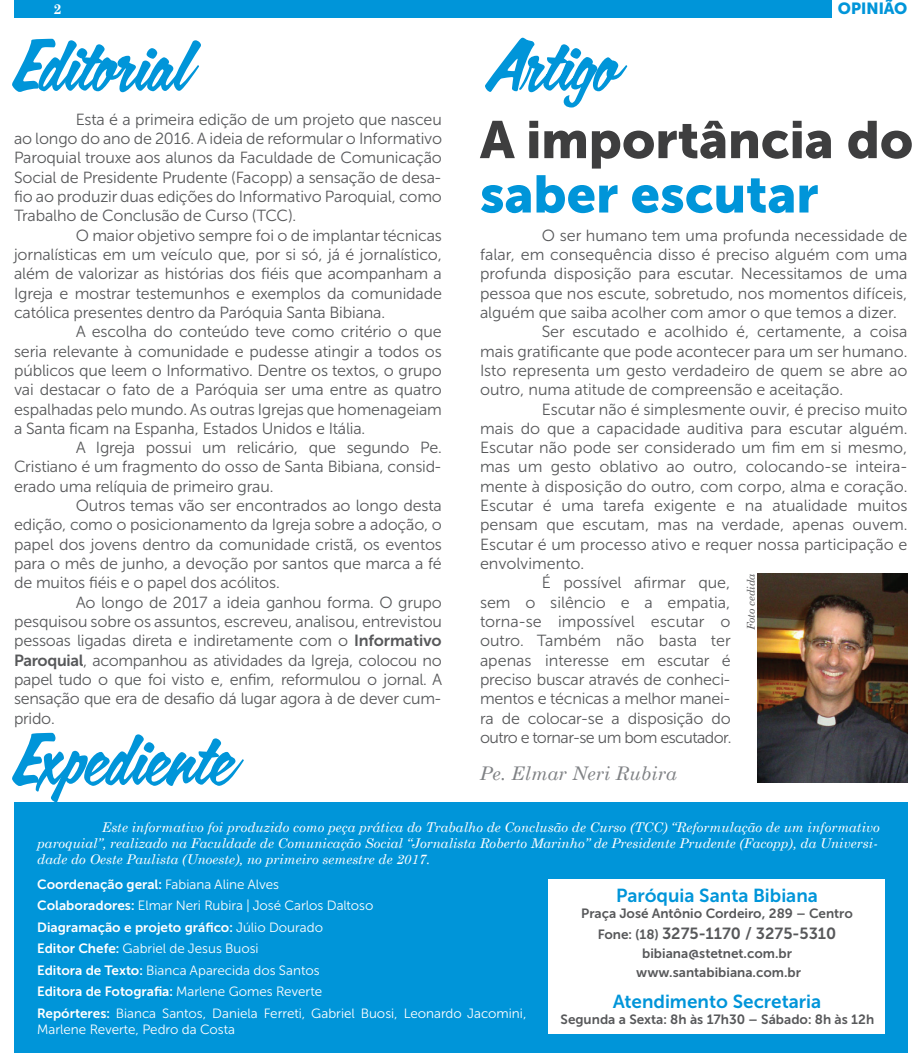
<style>
.page{position:relative;width:922px;height:1053px;background:#fff}
.page>*{position:absolute;margin:0;border:0;box-sizing:border-box;transform-origin:0 0}
.t1{font:67px "Calgary Script OT";letter-spacing:-.015em;color:#0095d9}
.t2{font:52.25px "Museo Sans Cyrl 900";color:#3e3e3f}
.t3{font:52.25px "Museo Sans Cyrl 900";color:#0095d9}
.t4{font:18.75px "Museo Sans Cyrl 700";color:#0095d9}
.t5{font:italic 18.75px "Century Schoolbook";color:#808285}
.t6{font:16.12px/19.2px "Museo Sans Cyrl 300";color:#57585a;text-align:justify}
.t7{font:16.12px "Museo Sans Cyrl 300";letter-spacing:-.035em;color:#57585a}
.t8{font:16.12px "Museo Sans Cyrl 700";color:#57585a}
.t9{font:16.12px "Museo Sans Cyrl 900";color:#0095d9}
.t10{font:700 14.12px "Century Schoolbook";color:#fff}
.t11{font:italic 13.38px/16.1px "Century Schoolbook";color:#fff}
.t12{font:13.38px/21.5px "Museo Sans Cyrl 300";color:#fff}
.t13{font:13.38px/18.8px "Museo Sans Cyrl 700";color:#57585a;text-align:center}
.t14{font:13.38px "Museo Sans Cyrl 700";color:#fff}
.t15{font:italic 10.75px "Century Schoolbook";color:#57585a}
.s1{font-family:"Museo Sans Cyrl 700"}
.s2{font-family:"Museo Sans Cyrl 300"}
.s3{font-size:13.38px}
</style>
<div class="page">
<svg style="left:485px;top:38px;width:142px;height:69px"></svg>
<div style="left:14px;top:0;width:95px;height:18px;background:#0095d9"></div>
<div style="left:109px;top:0;width:722px;height:18px;background:#0095d9"></div>
<div style="left:14px;top:802px;width:893px;height:250px;background:#0095d9"></div>
<div style="left:548px;top:879px;width:336px;height:155px;background:#fff"></div>
<img style="left:757px;top:573px;width:150px;height:210px">
<p class="t10" style="left:54px;top:0;width:10px">2</p>
<p class="t9" style="left:837px;top:-1px;width:71px">OPINIÃO</p>
<h1 class="t1" style="left:12px;top:22px;width:177px">Editorial</h1>
<p class="t6" style="left:14px;top:110px;width:429px;text-indent:62px">Esta é a primeira edição de um projeto que nasceu ao longo do ano de 2016. A ideia de reformular o Informativo Paroquial trouxe aos alunos da Faculdade de Comunicação Social de Presidente Prudente (Facopp) a sensação de desa&shy;fio ao produzir duas edições do Informativo Paroquial, como Trabalho de Conclusão de Curso (TCC).</p>
<p class="t6" style="left:14px;top:226px;width:429px;text-indent:62px">O maior objetivo sempre foi o de implantar técnicas jornalísticas em um veículo que, por si só, já é jornalístico, além de valorizar as histórias dos fiéis que acompanham a Igreja e mostrar testemunhos e exemplos da comunidade católica presentes dentro da Paróquia Santa Bibiana.</p>
<p class="t6" style="left:14px;top:322px;width:429px;text-indent:62px">A escolha do conteúdo teve como critério o que seria relevante à comunidade e pudesse atingir a todos os públicos que leem o Informativo. Dentre os textos, o grupo vai destacar o fato de a Paróquia ser uma entre as quatro espalhadas pelo mundo. As outras Igrejas que homenageiam a Santa ficam na Espanha, Estados Unidos e Itália.</p>
<p class="t6" style="left:14px;top:438px;width:429px;text-indent:62px">A Igreja possui um relicário, que segundo Pe.<br>Cristiano é um fragmento do osso de Santa Bibiana, consid&shy;erado uma relíquia de primeiro grau.</p>
<p class="t6" style="left:14px;top:496px;width:429px;text-indent:62px">Outros temas vão ser encontrados ao longo desta edição, como o posicionamento da Igreja sobre a adoção, o papel dos jovens dentro da comunidade cristã, os eventos para o mês de junho, a devoção por santos que marca a fé de muitos fiéis e o papel dos acólitos.</p>
<p class="t6" style="left:14px;top:592px;width:430px;text-indent:62px">Ao longo de 2017 a ideia ganhou forma. O grupo pesquisou sobre os assuntos, escreveu, analisou, entrevistou pessoas ligadas direta e indiretamente com o <span class="s1">Informativo Paroquial</span>, acompanhou as atividades da Igreja, colocou no papel tudo o que foi visto e, enfim, reformulou o jornal. A sensação que era de desafio dá lugar agora à de dever cum&shy;prido.</p>
<h1 class="t1" style="left:12px;top:716px;width:222px">Expediente</h1>
<h2 class="t2" style="left:480px;top:110px;width:434px">A importância do</h2>
<h2 class="t3" style="left:480px;top:164px;width:340px">saber escutar</h2>
<p class="t6" style="left:541px;top:226px;width:367px">O ser humano tem uma profunda necessidade de</p>
<p class="t6" style="left:480px;top:245px;width:429px">falar, em consequência disso é preciso alguém com uma</p>
<p class="t6" style="left:480px;top:264px;width:429px">profunda disposição para escutar. Necessitamos de uma</p>
<p class="t6" style="left:480px;top:283px;width:429px">pessoa que nos escute, sobretudo, nos momentos difíceis,</p>
<p class="t6" style="left:480px;top:303px;width:418px">alguém que saiba acolher com amor o que temos a dizer.</p>
<p class="t6" style="left:541px;top:322px;width:367px">Ser escutado e acolhido é, certamente, a coisa</p>
<p class="t6" style="left:480px;top:341px;width:429px">mais gratificante que pode acontecer para um ser humano.</p>
<p class="t6" style="left:480px;top:361px;width:429px">Isto representa um gesto verdadeiro de quem se abre ao</p>
<p class="t6" style="left:480px;top:380px;width:364px">outro, numa atitude de compreensão e aceitação.</p>
<p class="t6" style="left:541px;top:399px;width:367px">Escutar não é simplesmente ouvir, é preciso muito</p>
<p class="t6" style="left:480px;top:419px;width:429px">mais do que a capacidade auditiva para escutar alguém.</p>
<p class="t6" style="left:480px;top:438px;width:429px">Escutar não pode ser considerado um fim em si mesmo,</p>
<p class="t6" style="left:480px;top:457px;width:429px">mas um gesto oblativo ao outro, colocando-se inteira-</p>
<p class="t6" style="left:480px;top:476px;width:429px">mente à disposição do outro, com corpo, alma e coração.</p>
<p class="t6" style="left:480px;top:496px;width:429px">Escutar é uma tarefa exigente e na atualidade muitos</p>
<p class="t6" style="left:480px;top:515px;width:429px">pensam que escutam, mas na verdade, apenas ouvem.</p>
<p class="t6" style="left:480px;top:534px;width:429px">Escutar é um processo ativo e requer nossa participação e</p>
<p class="t6" style="left:480px;top:554px;width:106px">envolvimento.</p>
<p class="t6" style="left:541px;top:573px;width:190px">É possível afirmar que,</p>
<p class="t6" style="left:480px;top:592px;width:252px">sem o silêncio e a empatia,</p>
<p class="t6" style="left:480px;top:612px;width:252px">torna-se impossível escutar o</p>
<p class="t6" style="left:480px;top:631px;width:252px">outro. Também não basta ter</p>
<p class="t6" style="left:480px;top:650px;width:252px">apenas interesse em escutar é</p>
<p class="t6" style="left:480px;top:670px;width:252px">preciso buscar através de conheci-</p>
<p class="t6" style="left:480px;top:689px;width:252px">mentos e técnicas a melhor manei-</p>
<p class="t6" style="left:480px;top:708px;width:252px">ra de colocar-se a disposição do</p>
<p class="t7" style="left:480px;top:728px;width:253px">outro e tornar-se um bom escutador.</p>
<p class="t5" style="left:480px;top:762px;width:198px">Pe. Elmar Neri Rubira</p>
<p class="t15" style="left:744px;top:630px;width:58px;rotate:-90deg">Foto cedida</p>
<p class="t11" style="left:37px;top:818px;width:843px;text-indent:64px">Este informativo foi produzido como peça prática do Trabalho de Conclusão de Curso (TCC) “Reformulação de um informativo paroquial”, realizado na Faculdade de Comunicação Social “Jornalista Roberto Marinho” de Presidente Prudente (Facopp), da Universi&shy;dade do Oeste Paulista (Unoeste), no primeiro semestre de 2017.</p>
<p class="t14" style="left:37px;top:876px;width:243px">Coordenação geral: <span class="s2">Fabiana Aline Alves</span></p>
<p class="t12" style="left:37px;top:895px;width:337px"><span class="s1">Colaboradores:</span> Elmar Neri Rubira | José Carlos Daltoso</p>
<p class="t14" style="left:37px;top:919px;width:287px">Diagramação e projeto gráfico: <span class="s2">Júlio Dourado</span></p>
<p class="t12" style="left:37px;top:937px;width:284px"><span class="s1">Editor Chefe:</span> Gabriel de Jesus Buosi<br><span class="s1">Editora de Texto:</span> Bianca Aparecida dos Santos</p>
<p class="t14" style="left:37px;top:984px;width:286px">Editora de Fotografia: <span class="s2">Marlene Gomes Reverte</span></p>
<p class="t12" style="left:37px;top:1005px;width:490px;line-height:16.1px"><span class="s1">Repórteres:</span> Bianca Santos, Daniela Ferreti, Gabriel Buosi, Leonardo Jacomini,<br>Marlene Reverte, Pedro da Costa</p>
<p class="t4" style="left:616px;top:884px;width:203px">Paróquia Santa Bibiana</p>
<p class="t13" style="left:581px;top:903px;width:273px">Praça José Antônio Cordeiro, 289 – Centro</p>
<p class="t8" style="left:597px;top:924px;width:240px"><span class="s3">Fone: (18)</span> 3275-1170 / 3275-5310</p>
<p class="t13" style="left:636px;top:944px;width:166px">bibiana@stetnet.com.br www.santabibiana.com.br</p>
<p class="t4" style="left:612px;top:990px;width:210px">Atendimento Secretaria</p>
<p class="t13" style="left:560px;top:1009px;width:315px">Segunda a Sexta: 8h às 17h30 – Sábado: 8h às 12h</p>
</div>
